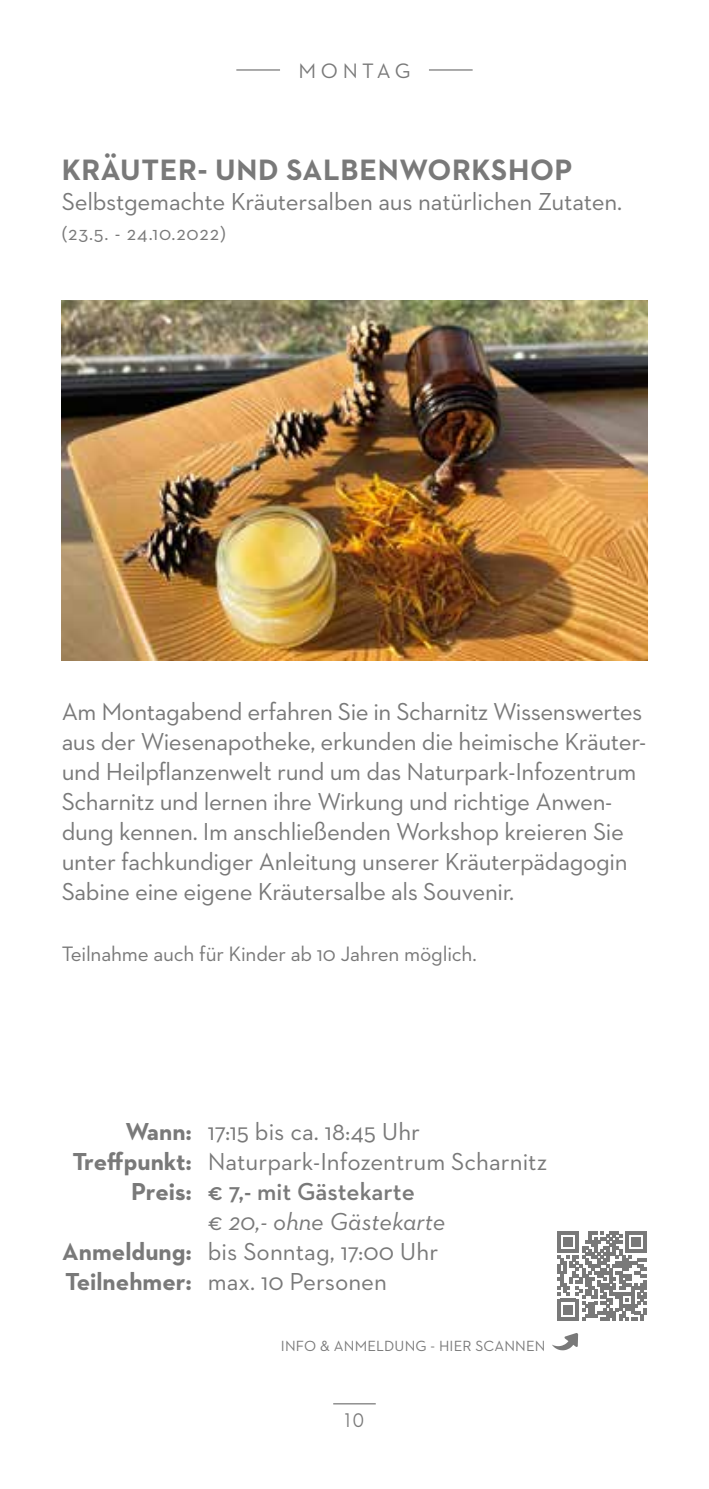
<style>
.page{position:relative;width:709px;height:1489px;background:#fff}
.page>*{position:absolute;margin:0;border:0;box-sizing:border-box;transform-origin:0 0}
.t1{font:700 30px "Neutraface 2 Text";letter-spacing:.02em;color:#797979}
.t2{font:25px/30px "Neutraface 2 Text";letter-spacing:-.015em;color:#797979}
.t3{font:700 25px/30px "Neutraface 2 Text";color:#797979;text-align:right}
.t4{font:italic 25px "Neutraface 2 Text";color:#797979}
.t5{font:600 25px "Neutraface 2 Text";color:#797979}
.t6{font:21.25px "Neutraface 2 Text";letter-spacing:-.01em;color:#797979}
.t7{font:20.25px "Neutraface 2 Text";color:#797979;scale:.87 1}
.t8{font:20px "Neutraface 2 Text";color:#797979}
.t9{font:15px "Neutraface 2 Text";letter-spacing:.01em;color:#797979}
</style>
<div class="page">
<hr style="left:333px;top:1402px;width:43px;height:2px;background:#797979">
<img style="left:62px;top:300px;width:585px;height:360px">
<svg style="left:552px;top:1333px;width:26px;height:17px"></svg>
<hr style="left:236px;top:69px;width:44px;height:2px;background:#797979">
<hr style="left:429px;top:69px;width:43px;height:2px;background:#797979">
<svg style="left:557px;top:1231px;width:89px;height:89px"></svg>
<p class="t6" style="left:298px;top:58px;width:113px">MONTAG</p>
<p class="t1" style="left:62px;top:151px;width:512px">KRÄUTER- UND SALBENWORKSHOP</p>
<p class="t2" style="left:62px;top:186px;width:562px">Selbstgemachte Kräutersalben aus natürlichen Zutaten.</p>
<p class="t8" style="left:62px;top:221px;width:166px">(23.5. - 24.10.2022)</p>
<p class="t2" style="left:62px;top:696px;width:586px">Am Montagabend erfahren Sie in Scharnitz Wissenswertes aus der Wiesenapotheke, erkunden die heimische Kräuter&shy;und Heilpflanzenwelt rund um das Naturpark-Infozentrum Scharnitz und lernen ihre Wirkung und richtige Anwen&shy;dung kennen. Im anschließenden Workshop kreieren Sie unter fachkundiger Anleitung unserer Kräuterpädagogin Sabine eine eigene Kräutersalbe als Souvenir.</p>
<p class="t6" style="left:62px;top:940px;width:416px">Teilnahme auch für Kinder ab 10 Jahren möglich.</p>
<p class="t3" style="left:72px;top:1116px;width:121px">Wann:<br>Treffpunkt:<br>Preis:</p>
<p class="t3" style="left:62px;top:1236px;width:131px;text-align:left">Anmeldung:<br>Teilnehmer:</p>
<p class="t2" style="left:208px;top:1116px;width:341px">17:15 bis ca. 18:45 Uhr<br>Naturpark-Infozentrum Scharnitz</p>
<p class="t5" style="left:208px;top:1175px;width:209px">€ 7,- mit Gästekarte</p>
<p class="t4" style="left:208px;top:1206px;width:239px">€ 20,- ohne Gästekarte</p>
<p class="t2" style="left:208px;top:1236px;width:232px">bis Sonntag, 17:00 Uhr max. 10 Personen</p>
<p class="t9" style="left:281px;top:1336px;width:266px">INFO &amp; ANMELDUNG - HIER SCANNEN</p>
<p class="t7" style="left:345px;top:1407px;width:23px">10</p>
</div>
